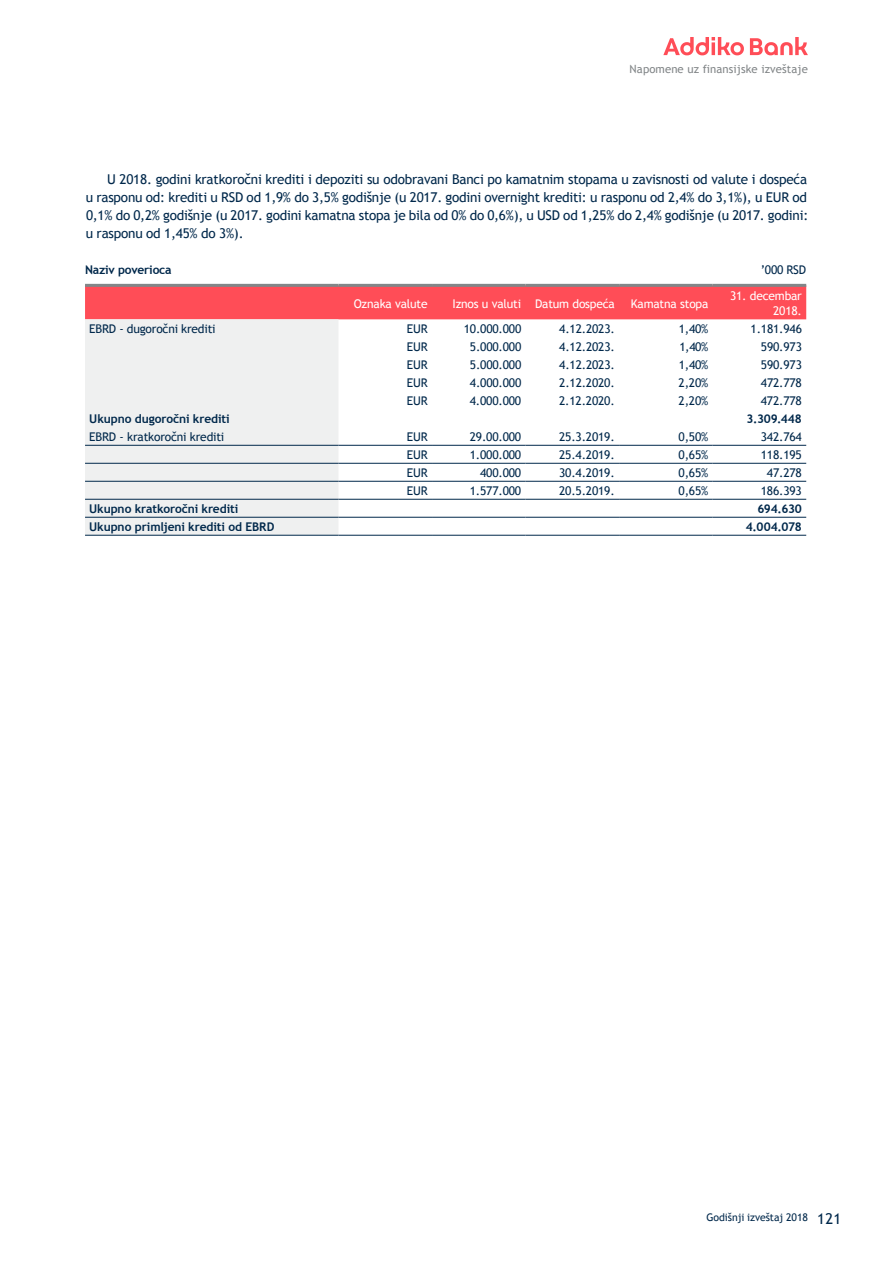
<style>
.page{position:relative;width:893px;height:1263px;background:#fff}
.page>*{position:absolute;margin:0;border:0;box-sizing:border-box;transform-origin:0 0}
.t1{font:13.5px/18px "Trebuchet MS";letter-spacing:-.015em;color:#00284b;text-align:justify}
.t2{font:12px "Trebuchet MS";letter-spacing:-.015em;color:#00284b}
.t3{font:700 12px "Trebuchet MS";letter-spacing:-.005em;color:#00284b}
.t4{font:12px/15px "Trebuchet MS";letter-spacing:-.015em;color:#fff;text-align:right}
.t5{font:11.4px "Trebuchet MS";letter-spacing:.01em;color:#828688}
.t6{font:10.5px "Trebuchet MS";letter-spacing:-.01em;color:#00284b}
.s1{font-size:14.85px}
</style>
<div class="page">
<svg style="left:663px;top:37px;width:145px;height:18px"></svg>
<div style="left:85px;top:287px;width:721px;height:32px;background:#ff4d57"></div>
<div style="left:85px;top:319px;width:253px;height:216px;background:#eff0f0"></div>
<hr style="left:85px;top:445px;width:253px;height:1px;background:#00284b">
<hr style="left:338px;top:445px;width:94px;height:1px;background:#00284b">
<hr style="left:432px;top:445px;width:94px;height:1px;background:#00284b">
<hr style="left:526px;top:445px;width:93px;height:1px;background:#00284b">
<hr style="left:619px;top:445px;width:94px;height:1px;background:#00284b">
<hr style="left:713px;top:445px;width:93px;height:1px;background:#00284b">
<hr style="left:85px;top:463px;width:253px;height:1px;background:#00284b">
<hr style="left:338px;top:463px;width:94px;height:1px;background:#00284b">
<hr style="left:432px;top:463px;width:94px;height:1px;background:#00284b">
<hr style="left:526px;top:463px;width:93px;height:1px;background:#00284b">
<hr style="left:619px;top:463px;width:94px;height:1px;background:#00284b">
<hr style="left:713px;top:463px;width:93px;height:1px;background:#00284b">
<hr style="left:85px;top:481px;width:253px;height:1px;background:#00284b">
<hr style="left:338px;top:481px;width:94px;height:1px;background:#00284b">
<hr style="left:432px;top:481px;width:94px;height:1px;background:#00284b">
<hr style="left:526px;top:481px;width:93px;height:1px;background:#00284b">
<hr style="left:619px;top:481px;width:94px;height:1px;background:#00284b">
<hr style="left:713px;top:481px;width:93px;height:1px;background:#00284b">
<hr style="left:85px;top:499px;width:253px;height:1px;background:#00284b">
<hr style="left:338px;top:499px;width:94px;height:1px;background:#00284b">
<hr style="left:432px;top:499px;width:94px;height:1px;background:#00284b">
<hr style="left:526px;top:499px;width:93px;height:1px;background:#00284b">
<hr style="left:619px;top:499px;width:94px;height:1px;background:#00284b">
<hr style="left:713px;top:499px;width:93px;height:1px;background:#00284b">
<hr style="left:85px;top:517px;width:253px;height:1px;background:#00284b">
<hr style="left:338px;top:517px;width:94px;height:1px;background:#00284b">
<hr style="left:432px;top:517px;width:94px;height:1px;background:#00284b">
<hr style="left:526px;top:517px;width:93px;height:1px;background:#00284b">
<hr style="left:619px;top:517px;width:94px;height:1px;background:#00284b">
<hr style="left:713px;top:517px;width:93px;height:1px;background:#00284b">
<hr style="left:85px;top:535px;width:253px;height:1px;background:#00284b">
<hr style="left:338px;top:535px;width:94px;height:1px;background:#00284b">
<hr style="left:432px;top:535px;width:94px;height:1px;background:#00284b">
<hr style="left:526px;top:535px;width:93px;height:1px;background:#00284b">
<hr style="left:619px;top:535px;width:94px;height:1px;background:#00284b">
<hr style="left:713px;top:535px;width:93px;height:1px;background:#00284b">
<hr style="left:85px;top:284px;width:253px;height:3px;background:#828688">
<hr style="left:338px;top:284px;width:94px;height:3px;background:#828688">
<hr style="left:432px;top:284px;width:94px;height:3px;background:#828688">
<hr style="left:526px;top:284px;width:93px;height:3px;background:#828688">
<hr style="left:619px;top:284px;width:94px;height:3px;background:#828688">
<hr style="left:713px;top:284px;width:93px;height:3px;background:#828688">
<p class="t5" style="left:630px;top:62px;width:180px">Napomene uz finansijske izveštaje</p>
<p class="t1" style="left:86px;top:170px;width:724px;text-indent:21px">U 2018. godini kratkoročni krediti i depoziti su odobravani Banci po kamatnim stopama u zavisnosti od valute i dospeća u rasponu od: krediti u RSD od 1,9% do 3,5% godišnje (u 2017. godini overnight krediti: u rasponu od 2,4% do 3,1%), u EUR od 0,1% do 0,2% godišnje (u 2017. godini kamatna stopa je bila od 0% do 0,6%), u USD od 1,25% do 2,4% godišnje (u 2017. godini: u rasponu od 1,45% do 3%).</p>
<p class="t3" style="left:85px;top:263px;width:88px">Naziv poverioca</p>
<p class="t2" style="left:761px;top:263px;width:47px">’000 RSD</p>
<p class="t4" style="left:354px;top:296px;width:76px">Oznaka valute</p>
<p class="t4" style="left:453px;top:296px;width:164px">Iznos u valuti Datum dospeća</p>
<p class="t4" style="left:631px;top:296px;width:79px">Kamatna stopa</p>
<p class="t4" style="left:730px;top:288px;width:73px">31. decembar<br>2018.</p>
<p class="t2" style="left:89px;top:321px;width:128px">EBRD - dugoročni krediti</p>
<p class="t2" style="left:407px;top:321px;width:22px">EUR</p>
<p class="t2" style="left:464px;top:321px;width:59px">10.000.000</p>
<p class="t2" style="left:559px;top:321px;width:57px">4.12.2023.</p>
<p class="t2" style="left:679px;top:321px;width:31px">1,40%</p>
<p class="t2" style="left:751px;top:321px;width:53px">1.181.946</p>
<p class="t2" style="left:407px;top:339px;width:22px">EUR</p>
<p class="t2" style="left:470px;top:339px;width:53px">5.000.000</p>
<p class="t2" style="left:559px;top:339px;width:57px">4.12.2023.</p>
<p class="t2" style="left:679px;top:339px;width:31px">1,40%</p>
<p class="t2" style="left:761px;top:339px;width:43px">590.973</p>
<p class="t2" style="left:407px;top:357px;width:22px">EUR</p>
<p class="t2" style="left:470px;top:357px;width:53px">5.000.000</p>
<p class="t2" style="left:559px;top:357px;width:57px">4.12.2023.</p>
<p class="t2" style="left:679px;top:357px;width:31px">1,40%</p>
<p class="t2" style="left:761px;top:357px;width:43px">590.973</p>
<p class="t2" style="left:407px;top:375px;width:22px">EUR</p>
<p class="t2" style="left:470px;top:375px;width:53px">4.000.000</p>
<p class="t2" style="left:559px;top:375px;width:57px">2.12.2020.</p>
<p class="t2" style="left:679px;top:375px;width:31px">2,20%</p>
<p class="t2" style="left:761px;top:375px;width:43px">472.778</p>
<p class="t2" style="left:407px;top:393px;width:22px">EUR</p>
<p class="t2" style="left:470px;top:393px;width:53px">4.000.000</p>
<p class="t2" style="left:559px;top:393px;width:57px">2.12.2020.</p>
<p class="t2" style="left:679px;top:393px;width:31px">2,20%</p>
<p class="t2" style="left:761px;top:393px;width:43px">472.778</p>
<p class="t3" style="left:89px;top:411px;width:142px">Ukupno dugoročni krediti</p>
<p class="t3" style="left:746px;top:411px;width:57px">3.309.448</p>
<p class="t2" style="left:89px;top:429px;width:137px">EBRD - kratkoročni krediti</p>
<p class="t2" style="left:407px;top:429px;width:22px">EUR</p>
<p class="t2" style="left:470px;top:429px;width:53px">29.00.000</p>
<p class="t2" style="left:559px;top:429px;width:57px">25.3.2019.</p>
<p class="t2" style="left:679px;top:429px;width:31px">0,50%</p>
<p class="t2" style="left:761px;top:429px;width:43px">342.764</p>
<p class="t2" style="left:407px;top:447px;width:22px">EUR</p>
<p class="t2" style="left:470px;top:447px;width:53px">1.000.000</p>
<p class="t2" style="left:559px;top:447px;width:57px">25.4.2019.</p>
<p class="t2" style="left:679px;top:447px;width:31px">0,65%</p>
<p class="t2" style="left:761px;top:447px;width:43px">118.195</p>
<p class="t2" style="left:407px;top:465px;width:22px">EUR</p>
<p class="t2" style="left:480px;top:465px;width:43px">400.000</p>
<p class="t2" style="left:559px;top:465px;width:57px">30.4.2019.</p>
<p class="t2" style="left:679px;top:465px;width:31px">0,65%</p>
<p class="t2" style="left:767px;top:465px;width:36px">47.278</p>
<p class="t2" style="left:407px;top:483px;width:22px">EUR</p>
<p class="t2" style="left:470px;top:483px;width:53px">1.577.000</p>
<p class="t2" style="left:559px;top:483px;width:57px">20.5.2019.</p>
<p class="t2" style="left:679px;top:483px;width:31px">0,65%</p>
<p class="t2" style="left:761px;top:483px;width:43px">186.393</p>
<p class="t3" style="left:89px;top:501px;width:151px">Ukupno kratkoročni krediti</p>
<p class="t3" style="left:757px;top:501px;width:46px">694.630</p>
<p class="t3" style="left:89px;top:519px;width:187px">Ukupno primljeni krediti od EBRD</p>
<p class="t3" style="left:746px;top:519px;width:58px">4.004.078</p>
<p class="t6" style="left:707px;top:1211px;width:136px">Godišnji izveštaj 2018 <span class="s1">121</span></p>
</div>
